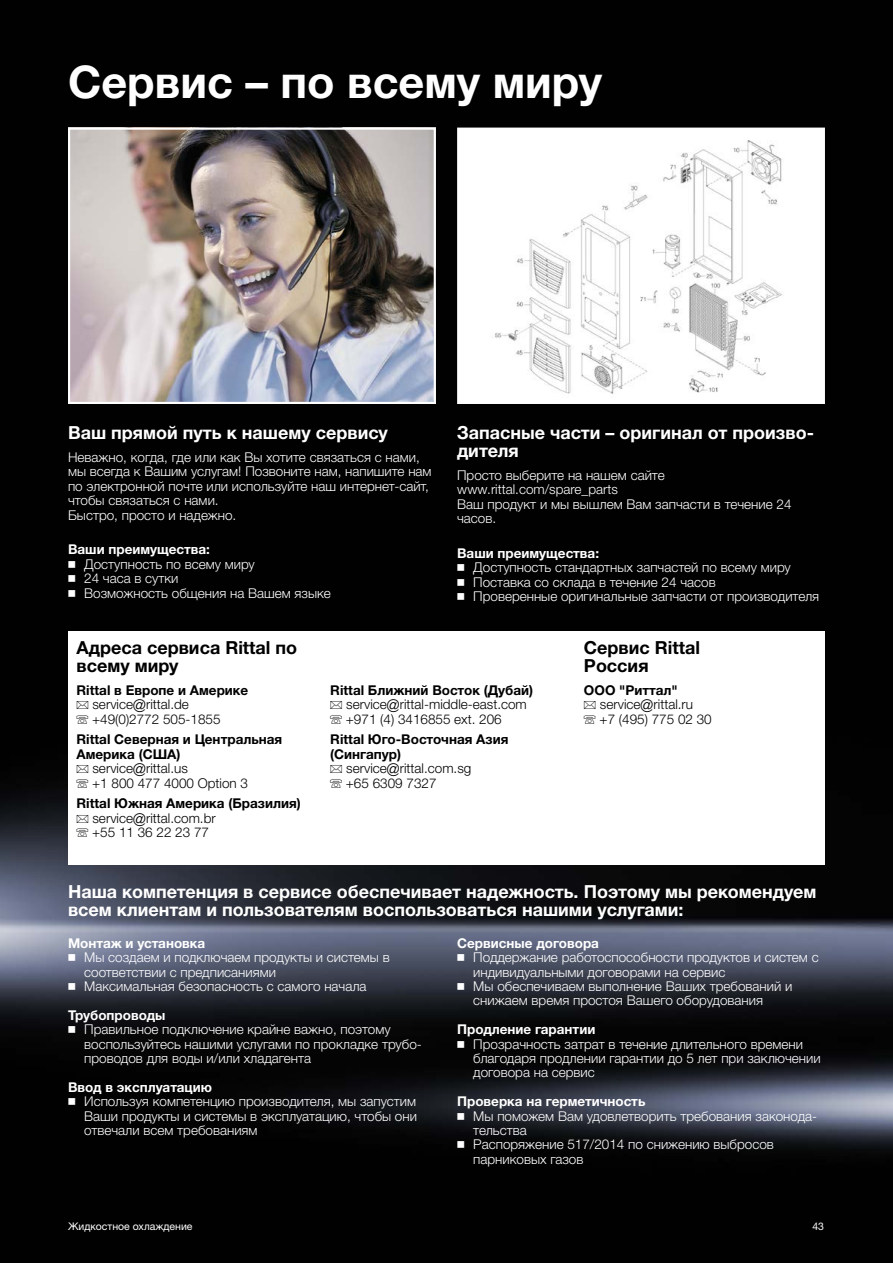
<style>
.page{position:relative;width:893px;height:1263px;background:#fff}
.page>*{position:absolute;margin:0;border:0;box-sizing:border-box;transform-origin:0 0}
.t1{font:700 45px "Neue Helvetica For Rittal";color:#fff}
.t2{font:700 18px/18px "Neue Helvetica For Rittal";color:#fff}
.t3{font:700 18px/18px "Neue Helvetica For Rittal";color:#000}
.t4{font:300 13.5px/14.4px "Neue Helvetica For Rittal";color:#fff}
.t5{font:300 13.5px/14.4px "Neue Helvetica For Rittal";color:#000}
.t6{font:700 13.5px/14.4px "Neue Helvetica For Rittal";color:#000}
.t7{font:700 13.5px "Neue Helvetica For Rittal";color:#fff}
.t8{font:10.5px "Neue Helvetica For Rittal";color:#fff}
</style>
<div class="page">
<img style="left:0;top:0;width:893px;height:1263px">
<img style="left:71px;top:131px;width:362px;height:270px">
<div style="left:68px;top:128px;width:368px;height:276px;border:2px solid #fff"></div>
<div style="left:458px;top:129px;width:366px;height:274px;background:#fff"></div>
<img style="left:492px;top:140px;width:290px;height:254px">
<img style="left:0;top:631px;width:1px;height:161px">
<img style="left:0;top:785px;width:1px;height:478px">
<div style="left:68px;top:631px;width:757px;height:234px;background:#fff"></div>
<h1 class="t1" style="left:68px;top:54px;width:536px">Сервис – по всему миру</h1>
<h2 class="t2" style="left:68px;top:423px;width:321px">Ваш прямой путь к нашему сервису</h2>
<p class="t4" style="left:68px;top:450px;width:365px">Неважно, когда, где или как Вы хотите связаться с нами, мы всегда к Вашим услугам! Позвоните нам, напишите нам по электронной почте или используйте наш интернет-сайт, чтобы связаться с нами.<br>Быстро, просто и надежно.</p>
<p class="t7" style="left:68px;top:541px;width:143px">Ваши преимущества:</p>
<p class="t4" style="left:68px;top:557px;width:264px">◾ Доступность по всему миру<br>◾ 24 часа в сутки<br>◾ Возможность общения на Вашем языке</p>
<h2 class="t2" style="left:457px;top:423px;width:358px">Запасные части – оригинал от произво&shy;дителя</h2>
<p class="t4" style="left:457px;top:468px;width:336px">Просто выберите на нашем сайте www.rittal.com/spare_parts<br>Ваш продукт и мы вышлем Вам запчасти в течение 24 часов.</p>
<p class="t7" style="left:457px;top:545px;width:143px">Ваши преимущества:</p>
<p class="t4" style="left:457px;top:560px;width:364px">◾ Доступность стандартных запчастей по всему миру<br>◾ Поставка со склада в течение 24 часов<br>◾ Проверенные оригинальные запчасти от производителя</p>
<h2 class="t3" style="left:77px;top:638px;width:222px">Адреса сервиса Rittal по всему миру</h2>
<p class="t6" style="left:77px;top:683px;width:173px">Rittal в Европе и Америке</p>
<p class="t5" style="left:77px;top:697px;width:146px">✉ service@rittal.de<br>☏ +49(0)2772 505-1855</p>
<p class="t6" style="left:77px;top:732px;width:207px">Rittal Северная и Центральная<br>Америка (США)</p>
<p class="t5" style="left:77px;top:761px;width:173px">✉ service@rittal.us<br>☏ +1 800 477 4000 Option 3</p>
<p class="t6" style="left:77px;top:796px;width:226px">Rittal Южная Америка (Бразилия)</p>
<p class="t5" style="left:77px;top:811px;width:141px">✉ service@rittal.com.br ☏ +55 11 36 22 23 77</p>
<p class="t6" style="left:330px;top:683px;width:204px">Rittal Ближний Восток (Дубай)</p>
<p class="t5" style="left:330px;top:697px;width:198px">✉ service@rittal-middle-east.com ☏ +971 (4) 3416855 ext. 206</p>
<p class="t6" style="left:330px;top:732px;width:180px">Rittal Юго-Восточная Азия (Сингапур)</p>
<p class="t5" style="left:330px;top:761px;width:143px">✉ service@rittal.com.sg ☏ +65 6309 7327</p>
<h2 class="t3" style="left:584px;top:638px;width:118px">Сервис Rittal<br>Россия</h2>
<p class="t6" style="left:584px;top:683px;width:95px">ООО "Риттал"</p>
<p class="t5" style="left:584px;top:697px;width:129px">✉ service@rittal.ru<br>☏ +7 (495) 775 02 30</p>
<h2 class="t2" style="left:68px;top:883px;width:750px">Наша компетенция в сервисе обеспечивает надежность. Поэтому мы рекомендуем всем клиентам и пользователям воспользоваться нашими услугами:</h2>
<p class="t7" style="left:68px;top:934px;width:139px">Монтаж и установка</p>
<p class="t4" style="left:68px;top:950px;width:323px">◾ Мы создаем и подключаем продукты и системы в</p>
<p class="t4" style="left:84px;top:964px;width:193px">соответствии с предписаниями</p>
<p class="t4" style="left:68px;top:979px;width:300px">◾ Максимальная безопасность с самого начала</p>
<p class="t7" style="left:68px;top:1006px;width:99px">Трубопроводы</p>
<p class="t4" style="left:84px;top:1022px;width:339px;text-indent:-16px">◾ Правильное подключение крайне важно, поэтому воспользуйтесь нашими услугами по прокладке трубо&shy;проводов для воды и/или хладагента</p>
<p class="t7" style="left:68px;top:1078px;width:146px">Ввод в эксплуатацию</p>
<p class="t4" style="left:84px;top:1094px;width:334px;text-align:justify;text-indent:-16px">◾ Используя компетенцию производителя, мы запустим Ваши продукты и системы в эксплуатацию, чтобы они отвечали всем требованиям</p>
<p class="t7" style="left:457px;top:934px;width:143px">Сервисные договора</p>
<p class="t4" style="left:457px;top:950px;width:363px">◾ Поддержание работоспособности продуктов и систем с</p>
<p class="t4" style="left:473px;top:964px;width:254px">индивидуальными договорами на сервис</p>
<p class="t4" style="left:457px;top:979px;width:337px">◾ Мы обеспечиваем выполнение Ваших требований и</p>
<p class="t4" style="left:473px;top:993px;width:291px">снижаем время простоя Вашего оборудования</p>
<p class="t7" style="left:457px;top:1021px;width:140px">Продление гарантии</p>
<p class="t4" style="left:473px;top:1036px;width:349px;text-indent:-16px">◾ Прозрачность затрат в течение длительного времени благодаря продлении гарантии до 5 лет при заключении договора на сервис</p>
<p class="t7" style="left:457px;top:1093px;width:190px">Проверка на герметичность</p>
<p class="t4" style="left:457px;top:1108px;width:362px">◾ Мы поможем Вам удовлетворить требования законода-</p>
<p class="t4" style="left:473px;top:1123px;width:55px">тельства</p>
<p class="t4" style="left:457px;top:1137px;width:318px">◾ Распоряжение 517/2014 по снижению выбросов</p>
<p class="t4" style="left:473px;top:1152px;width:112px">парниковых газов</p>
<p class="t8" style="left:68px;top:1220px;width:126px">Жидкостное охлаждение</p>
<p class="t8" style="left:812px;top:1220px;width:13px">43</p>
</div>
